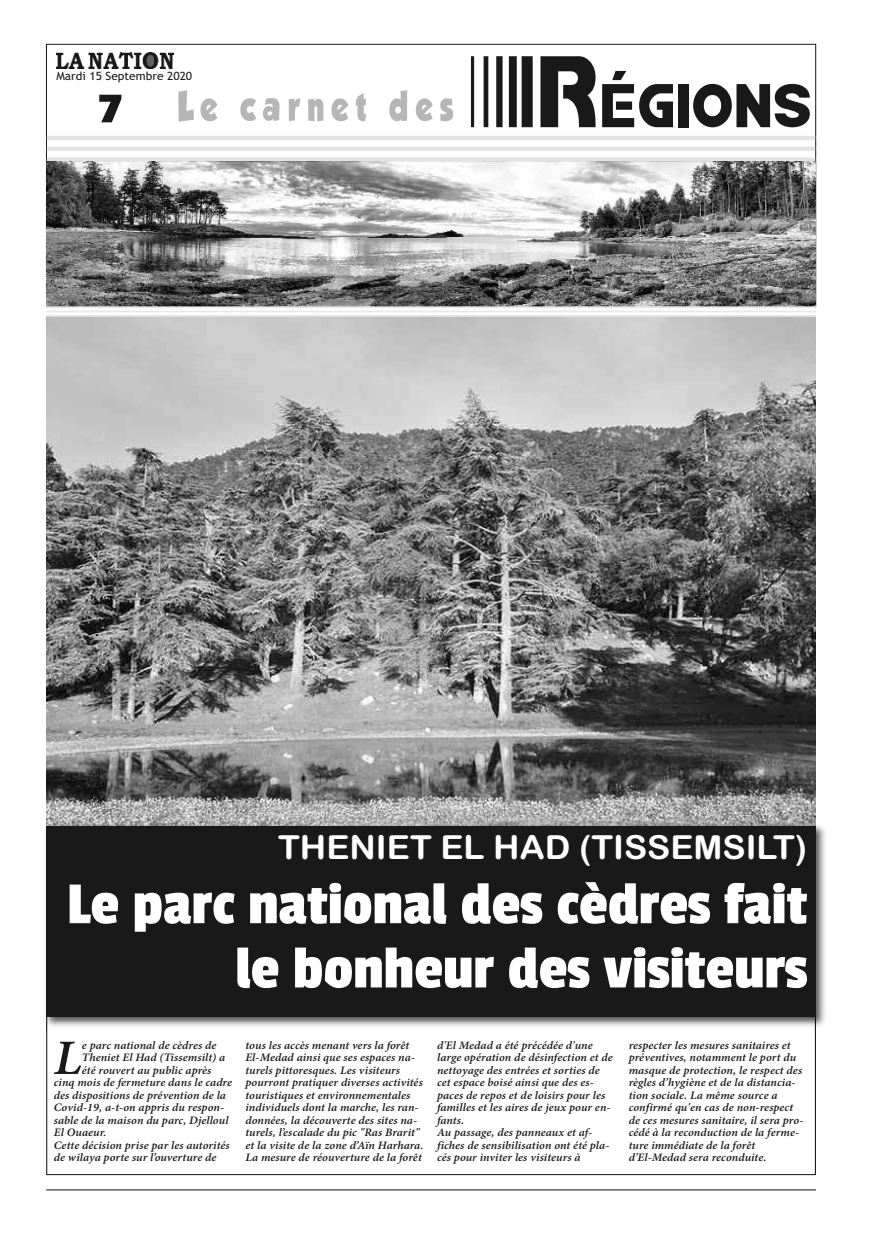
<style>
.page{position:relative;width:893px;height:1234px;background:#fff}
.page>*{position:absolute;margin:0;border:0;box-sizing:border-box;transform-origin:0 0}
.t1{font:67.35px "Bamf";color:#191919;scale:.89 1}
.t2{font:62.1px/64.2px "Passion One";color:#fff;text-align:right;scale:1.05 1}
.t3{font:italic 600 49.5px "Minion Pro";color:#191919;scale:1.05 1}
.t4{font:44.55px "Passion One";color:#191919;scale:1.26 1}
.t5{font:33.15px "Arial Rounded MT Bold";color:#fff;scale:1.05 1}
.t6{font:italic 600 11.4px/12.5px "Minion Pro";letter-spacing:.005em;color:#191919;scale:1.05 1}
.t7{font:11.4px "Trebuchet MS";color:#191919;scale:1.05 1}
.s1{font-size:110.85px}
</style>
<div class="page">
<img style="left:46px;top:317px;width:770px;height:504px">
<img style="left:45px;top:821px;width:781px;height:209px">
<img style="left:47px;top:1016px;width:768px;height:14px">
<div style="left:46px;top:826px;width:770px;height:190px;background:#191919"></div>
<img style="left:46px;top:161px;width:770px;height:145px">
<img style="left:56px;top:53px;width:117px;height:16px">
<svg style="left:178px;top:90px;width:229px;height:32px"></svg>
<hr style="left:47px;top:157px;width:768px;height:4px;background:#e3e3e3">
<hr style="left:47px;top:136px;width:768px;height:4px;background:#e3e3e3">
<hr style="left:47px;top:147px;width:768px;height:4px;background:#e3e3e3">
<hr style="left:46px;top:306px;width:770px;height:2px;background:#e8e8e8">
<hr style="left:46px;top:310px;width:770px;height:2px;background:#e8e8e8">
<hr style="left:46px;top:315px;width:770px;height:2px;background:#e8e8e8">
<hr style="left:46px;top:1188px;width:770px;height:2px;background:#191919">
<p class="t7" style="left:56px;top:69px;width:131px">Mardi 15 Septembre 2020</p>
<h3 class="t4" style="left:99px;top:85px;width:20px">7</h3>
<h1 class="t1" style="left:467px;top:71px;width:389px"><span class="s1">R</span>ÉGIONS</h1>
<h3 class="t5" style="left:278px;top:827px;width:505px">THENIET EL HAD (TISSEMSILT)</h3>
<h2 class="t2" style="left:67px;top:871px;width:707px">Le parc national des cèdres fait le bonheur des visiteurs</h2>
<h3 class="t3" style="left:54px;top:1039px;width:28px">L</h3>
<p class="t6" style="left:82px;top:1039px;width:130px">e parc national de cèdres de</p>
<p class="t6" style="left:82px;top:1052px;width:138px">Theniet El Had (Tissemsilt) a</p>
<p class="t6" style="left:82px;top:1064px;width:125px">été rouvert au public après</p>
<p class="t6" style="left:54px;top:1077px;width:171px">cinq mois de fermeture dans le cadre</p>
<p class="t6" style="left:54px;top:1089px;width:166px">des dispositions de prévention de la</p>
<p class="t6" style="left:54px;top:1102px;width:164px">Covid-19, a-t-on appris du respon-</p>
<p class="t6" style="left:54px;top:1114px;width:168px">sable de la maison du parc, Djelloul</p>
<p class="t6" style="left:54px;top:1126px;width:52px">El Ouaeur.</p>
<p class="t6" style="left:54px;top:1139px;width:169px">Cette décision prise par les autorités</p>
<p class="t6" style="left:54px;top:1151px;width:156px">de wilaya porte sur l’ouverture de</p>
<p class="t6" style="left:245px;top:1039px;width:171px">tous les accès menant vers la forêt El-Medad ainsi que ses espaces na&shy;turels pittoresques. Les visiteurs pourront pratiquer diverses activités touristiques et environnementales individuels dont la marche, les ran&shy;données, la découverte des sites na&shy;turels, l’escalade du pic "Ras Brarit" et la visite de la zone d’Aïn Harhara.<br>La mesure de réouverture de la forêt</p>
<p class="t6" style="left:437px;top:1039px;width:169px">d'El Medad a été précédée d'une large opération de désinfection et de nettoyage des entrées et sorties de cet espace boisé ainsi que des es&shy;paces de repos et de loisirs pour les familles et les aires de jeux pour en&shy;fants.<br>Au passage, des panneaux et af&shy;fiches de sensibilisation ont été pla&shy;cés pour inviter les visiteurs à</p>
<p class="t6" style="left:629px;top:1039px;width:168px">respecter les mesures sanitaires et préventives, notamment le port du masque de protection, le respect des règles d’hygiène et de la distancia&shy;tion sociale. La même source a confirmé qu'en cas de non-respect de ces mesures sanitaire, il sera pro&shy;cédé à la reconduction de la ferme&shy;ture immédiate de la forêt d'El-Medad sera reconduite.</p>
</div>
